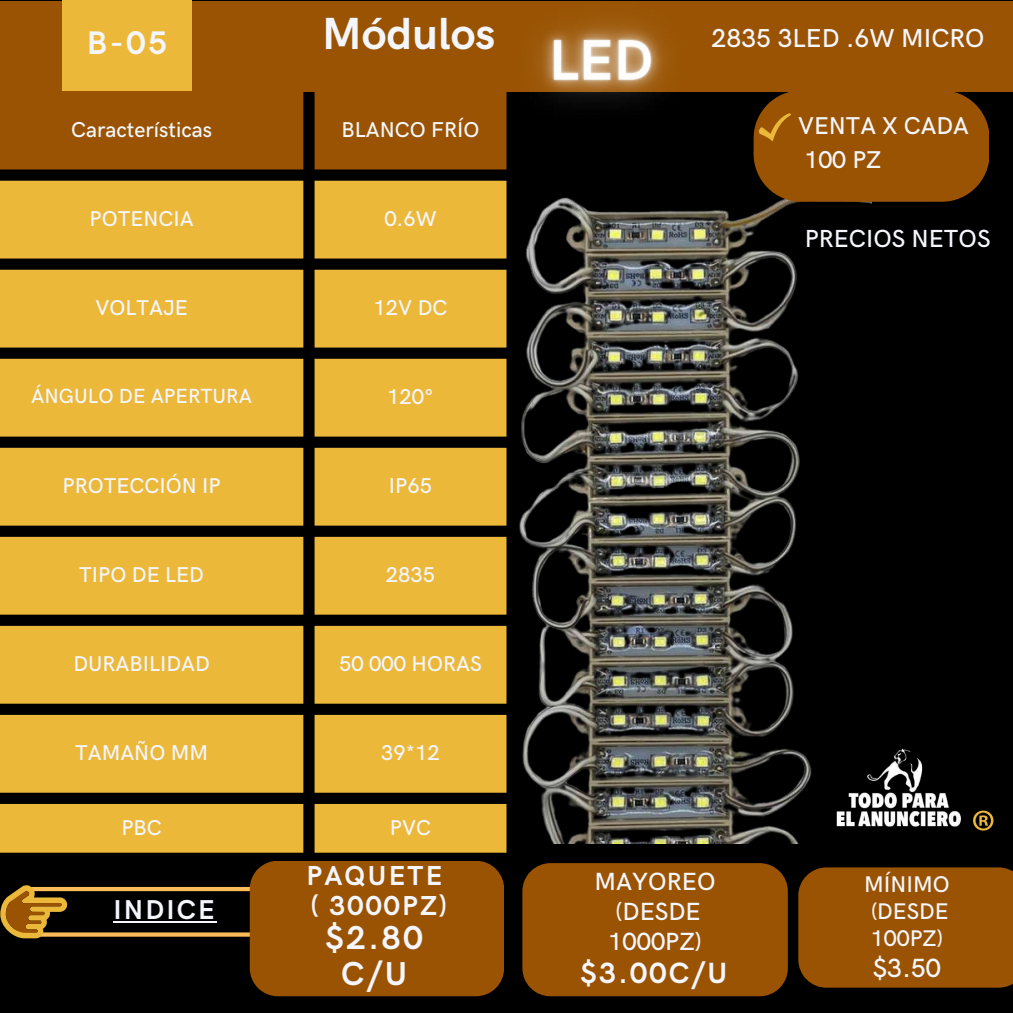
<style>
.page{position:relative;width:1013px;height:1013px;background:#fff}
.page>*{position:absolute;margin:0;border:0;box-sizing:border-box;transform-origin:0 0}
.t1{font:700 45.12px "HK Grotesk";color:#f4f6fc}
.t2{font:700 33.12px/35.6px "HK Grotesk";color:#f4f6fc;text-align:center}
.t3{font:700 32.75px "HK Grotesk";color:#f4f6fc}
.t4{font:700 29.38px "HK Grotesk";color:#f4f6fc}
.t5{font:700 27.5px/30px "HK Grotesk";letter-spacing:.08em;color:#f4f6fc}
.t6{font:700 27.38px "HK Grotesk";letter-spacing:.08em;color:#f4f6fc}
.t7{font:500 26.38px "HK Grotesk";color:#f4f6fc}
.t8{font:500 26px "HK Grotesk";color:#f4f6fc}
.t9{font:500 24.88px/30px "HK Grotesk";color:#f4f6fc;text-align:center}
.t10{font:500 24.75px "HK Grotesk";color:#f4f6fc}
.t11{font:500 24.38px/33.8px "HK Grotesk";color:#f4f6fc}
.t12{font:500 22.75px/27.2px "HK Grotesk";color:#f4f6fc;text-align:justify}
.t13{font:500 21.5px "HK Grotesk";color:#f4f6fc}
.t14{font:500 20.5px "HK Grotesk";color:#f4f6fc}
</style>
<div class="page">
<div style="left:0;top:0;width:1012px;height:1012px;background:#000"></div>
<img style="left:506px;top:180px;width:365px;height:663px">
<div style="left:753px;top:90px;width:236px;height:112px;background:#995302;border-radius:48px"></div>
<svg style="left:758px;top:113px;width:32px;height:28px"></svg>
<div style="left:0;top:92px;width:472px;height:77px;background:#995302"></div>
<svg style="left:0;top:181px;width:506px;height:671px;fill:#ebb839"></svg>
<div style="left:0;top:1px;width:1012px;height:91px;background:#995302"></div>
<div style="left:62px;top:0;width:130px;height:90px;background:#ebb839"></div>
<img style="left:472px;top:20px;width:195px;height:150px">
<div style="left:798px;top:867px;width:214px;height:120px;background:#995302"></div>
<div style="left:522px;top:863px;width:265px;height:133px;background:#995302;border-radius:28px"></div>
<svg style="left:0;top:861px;width:504px;height:135px"></svg>
<svg style="left:973px;top:810px;width:20px;height:20px"></svg>
<img style="left:830px;top:738px;width:131px;height:105px">
<h3 class="t3" style="left:87px;top:25px;width:82px">B-05</h3>
<h1 class="t1" style="left:322px;top:8px;width:175px">Módulos</h1>
<p class="t8" style="left:711px;top:24px;width:274px">2835 3LED .6W MICRO</p>
<p class="t13" style="left:71px;top:117px;width:142px">Características</p>
<p class="t13" style="left:341px;top:117px;width:139px">BLANCO FRÍO</p>
<p class="t13" style="left:90px;top:206px;width:106px">POTENCIA</p>
<p class="t13" style="left:384px;top:206px;width:54px">0.6W</p>
<p class="t13" style="left:95px;top:295px;width:94px">VOLTAJE</p>
<p class="t13" style="left:373px;top:295px;width:75px">12V DC</p>
<p class="t14" style="left:31px;top:384px;width:222px">ÁNGULO DE APERTURA</p>
<p class="t13" style="left:387px;top:384px;width:48px">120°</p>
<p class="t13" style="left:63px;top:473px;width:160px">PROTECCIÓN IP</p>
<p class="t13" style="left:389px;top:473px;width:45px">IP65</p>
<p class="t13" style="left:79px;top:562px;width:126px">TIPO DE LED</p>
<p class="t13" style="left:386px;top:562px;width:51px">2835</p>
<p class="t13" style="left:73px;top:651px;width:138px">DURABILIDAD</p>
<p class="t13" style="left:339px;top:651px;width:144px">50 000 HORAS</p>
<p class="t13" style="left:75px;top:740px;width:135px">TAMAÑO MM</p>
<p class="t13" style="left:381px;top:740px;width:60px">39*12</p>
<p class="t13" style="left:121px;top:815px;width:42px">PBC</p>
<p class="t13" style="left:390px;top:815px;width:43px">PVC</p>
<p class="t6" style="left:113px;top:894px;width:103px">INDICE</p>
<p class="t5" style="left:306px;top:861px;width:142px">PAQUETE ( 3000PZ)</p>
<h2 class="t2" style="left:325px;top:921px;width:99px">$2.80<br>C/U</h2>
<p class="t11" style="left:798px;top:110px;width:172px">VENTA X CADA<br>100 PZ</p>
<p class="t10" style="left:804px;top:224px;width:187px">PRECIOS NETOS</p>
<p class="t9" style="left:594px;top:867px;width:122px">MAYOREO (DESDE<br>1000PZ)</p>
<h3 class="t4" style="left:580px;top:956px;width:148px">$3.00C/U</h3>
<p class="t12" style="left:864px;top:871px;width:87px">MÍNIMO (DESDE 100PZ)</p>
<p class="t7" style="left:872px;top:952px;width:70px">$3.50</p>
</div>
